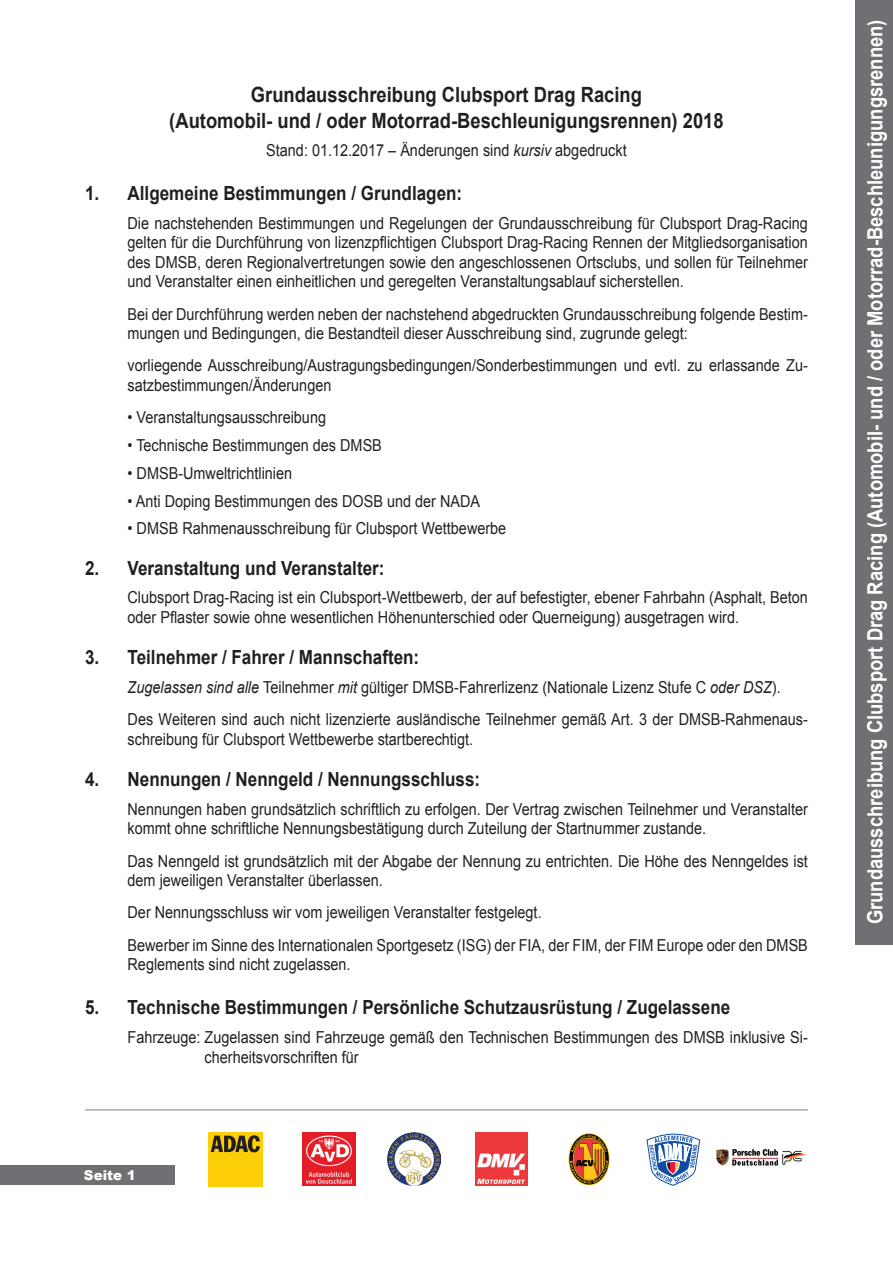
<style>
.page{position:relative;width:893px;height:1263px;background:#fff}
.page>*{position:absolute;margin:0;border:0;box-sizing:border-box;transform-origin:0 0}
.t1{font:700 21px/26px "Arial";color:#231f20;text-align:center;scale:.88 1}
.t2{font:700 21px "Arial";color:#fff;scale:.88 1}
.t3{font:700 19.5px "Arial";color:#231f20;scale:.88 1}
.t4{font:16.5px/19.5px "Arial";color:#231f20;scale:.88 1}
.t5{font:900 13.5px "Arial";color:#fff}
.s1{font-style:italic}
</style>
<div class="page">
<div style="left:0;top:1165px;width:174px;height:20px;background:#6f7073"></div>
<div style="left:856px;top:0;width:37px;height:944px;background:#6f7073"></div>
<hr style="left:85px;top:1109px;width:723px;height:1px;background:#808285">
<div style="left:208px;top:1133px;width:54px;height:54px;background:#fece08"></div>
<svg style="left:211px;top:1135px;width:49px;height:17px"></svg>
<img style="left:302px;top:1132px;width:53px;height:54px">
<img style="left:475px;top:1133px;width:53px;height:52px">
<img style="left:388px;top:1132px;width:52px;height:53px">
<img style="left:568px;top:1133px;width:42px;height:51px">
<svg style="left:646px;top:1134px;width:54px;height:52px"></svg>
<img style="left:716px;top:1148px;width:91px;height:18px">
<p class="t1" style="left:169px;top:82px;width:631px">Grundausschreibung Clubsport Drag Racing<br>(Automobil- und / oder Motorrad-Beschleunigungsrennen) 2018</p>
<p class="t4" style="left:266px;top:140px;width:411px">Stand: 01.12.2017 – Änderungen sind <span class="s1">kursiv</span> abgedruckt</p>
<p class="t3" style="left:85px;top:180px;width:430px">1. Allgemeine Bestimmungen / Grundlagen:</p>
<p class="t4" style="left:128px;top:214px;width:775px;text-align:justify">Die nachstehenden Bestimmungen und Regelungen der Grundausschreibung für Clubsport Drag-Racing gelten für die Durchführung von lizenzpflichtigen Clubsport Drag-Racing Rennen der Mitgliedsorganisation des DMSB, deren Regionalvertretungen sowie den angeschlossenen Ortsclubs, und sollen für Teilnehmer und Veranstalter einen einheitlichen und geregelten Veranstaltungsablauf sicherstellen.</p>
<p class="t4" style="left:128px;top:304px;width:775px">Bei der Durchführung werden neben der nachstehend abgedruckten Grundausschreibung folgende Bestim&shy;mungen und Bedingungen, die Bestandteil dieser Ausschreibung sind, zugrunde gelegt:</p>
<p class="t4" style="left:128px;top:356px;width:775px">vorliegende Ausschreibung/Austragungsbedingungen/Sonderbestimmungen und evtl. zu erlassande Zu&shy;satzbestimmungen/Änderungen</p>
<p class="t4" style="left:128px;top:408px;width:227px">• Veranstaltungsausschreibung</p>
<p class="t4" style="left:128px;top:436px;width:291px">• Technische Bestimmungen des DMSB</p>
<p class="t4" style="left:128px;top:463px;width:189px">• DMSB-Umweltrichtlinien</p>
<p class="t4" style="left:128px;top:491px;width:402px">• Anti Doping Bestimmungen des DOSB und der NADA</p>
<p class="t4" style="left:128px;top:519px;width:432px">• DMSB Rahmenausschreibung für Clubsport Wettbewerbe</p>
<p class="t3" style="left:85px;top:555px;width:342px">2. Veranstaltung und Veranstalter:</p>
<p class="t4" style="left:128px;top:588px;width:775px">Clubsport Drag-Racing ist ein Clubsport-Wettbewerb, der auf befestigter, ebener Fahrbahn (Asphalt, Beton oder Pflaster sowie ohne wesentlichen Höhenunterschied oder Querneigung) ausgetragen wird.</p>
<p class="t3" style="left:85px;top:644px;width:381px">3. Teilnehmer / Fahrer / Mannschaften:</p>
<p class="t4" style="left:128px;top:671px;width:775px;line-height:32.2px"><span class="s1">Zugelassen sind alle</span> Teilnehmer <span class="s1">mit</span> gültiger DMSB-Fahrerlizenz (Nationale Lizenz Stufe C <span class="s1">oder DSZ</span>).<br>Des Weiteren sind auch nicht lizenzierte ausländische Teilnehmer gemäß Art. 3 der DMSB-Rahmenaus-</p>
<p class="t4" style="left:128px;top:729px;width:394px">schreibung für Clubsport Wettbewerbe startberechtigt.</p>
<p class="t3" style="left:85px;top:766px;width:451px">4. Nennungen / Nenngeld / Nennungsschluss:</p>
<p class="t4" style="left:128px;top:799px;width:775px">Nennungen haben grundsätzlich schriftlich zu erfolgen. Der Vertrag zwischen Teilnehmer und Veranstalter kommt ohne schriftliche Nennungsbestätigung durch Zuteilung der Startnummer zustande.</p>
<p class="t4" style="left:128px;top:851px;width:775px">Das Nenngeld ist grundsätzlich mit der Abgabe der Nennung zu entrichten. Die Höhe des Nenngeldes ist dem jeweiligen Veranstalter überlassen.</p>
<p class="t4" style="left:128px;top:897px;width:775px;line-height:32.2px">Der Nennungsschluss wir vom jeweiligen Veranstalter festgelegt.<br>Bewerber im Sinne des Internationalen Sportgesetz (ISG) der FIA, der FIM, der FIM Europe oder den DMSB</p>
<p class="t4" style="left:128px;top:955px;width:255px">Reglements sind nicht zugelassen.</p>
<p class="t3" style="left:85px;top:994px;width:735px">5. Technische Bestimmungen / Persönliche Schutzausrüstung / Zugelassene</p>
<p class="t4" style="left:205px;top:1028px;width:687px;text-indent:-77px">Fahrzeuge: Zugelassen sind Fahrzeuge gemäß den Technischen Bestimmungen des DMSB inklusive Si&shy;cherheitsvorschriften für</p>
<p class="t5" style="left:84px;top:1165px;width:53px">Seite 1</p>
<p class="t2" style="left:861px;top:924px;width:1029px;rotate:-90deg">Grundausschreibung Clubsport Drag Racing (Automobil- und / oder Motorrad-Beschleunigungsrennen)</p>
</div>
